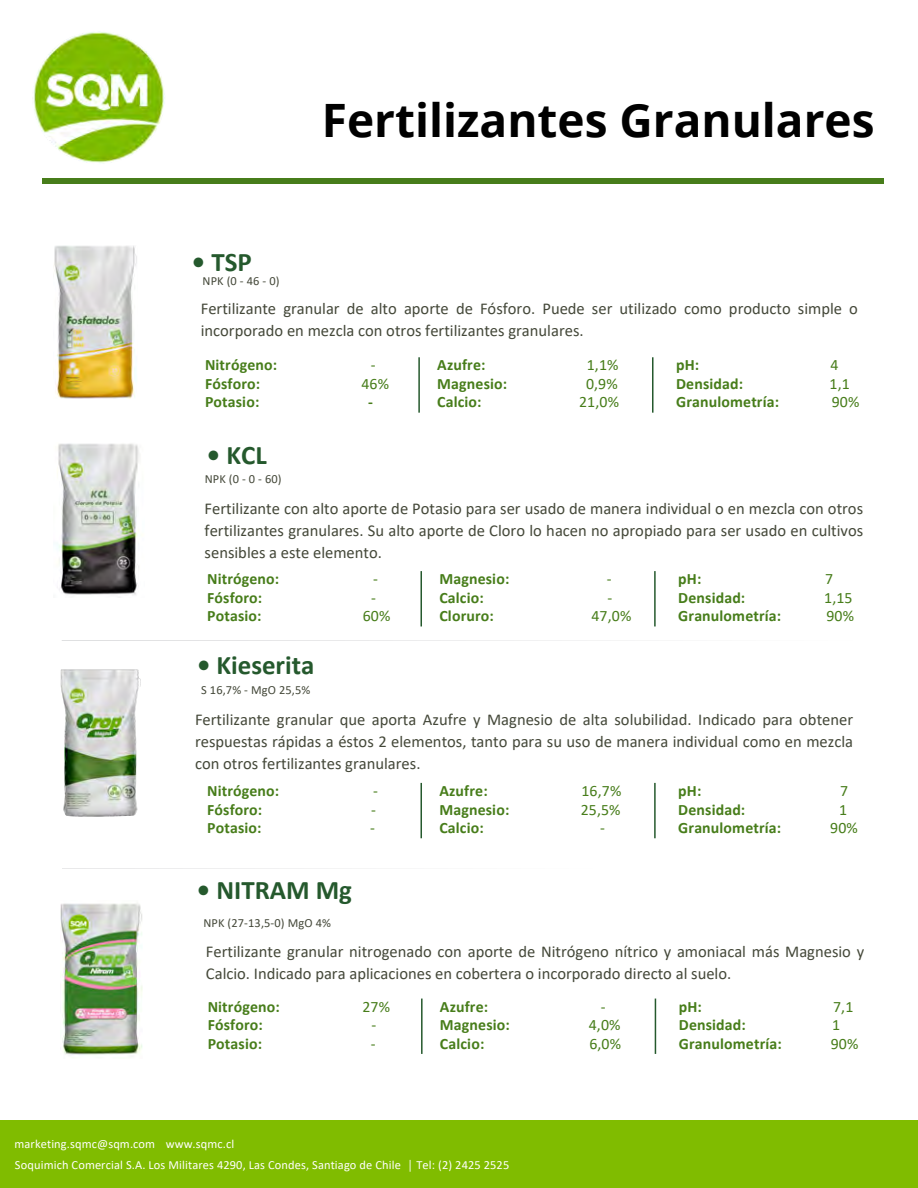
<style>
.page{position:relative;width:918px;height:1188px;background:#fff}
.page>*{position:absolute;margin:0;border:0;box-sizing:border-box;transform-origin:0 0}
.t1{font:700 46px "Open Sans";color:#000}
.t2{font:700 27px "Calibri";color:#25592d}
.t3{font:16.6px/22px "Calibri";color:#444839;text-align:justify}
.t4{font:700 15.8px "Calibri";letter-spacing:.01em;color:#477d1a}
.t5{font:15.8px "Calibri";letter-spacing:.01em;color:#477d1a}
.t6{font:12.4px "Calibri";letter-spacing:.01em;color:#fffffe}
.t7{font:12.4px "Calibri";letter-spacing:.01em;color:#444839}
</style>
<div class="page">
<div style="left:42px;top:178px;width:841px;height:5px;background:#477d1a"></div>
<img style="left:34px;top:31px;width:165px;height:153px">
<img style="left:58px;top:443px;width:82px;height:152px">
<img style="left:60px;top:903px;width:83px;height:152px">
<div style="left:0;top:1120px;width:918px;height:68px;background:#80bc00"></div>
<hr style="left:62px;top:640px;width:798px;height:1px;background:#aaabaf">
<hr style="left:62px;top:869px;width:796px;height:1px;background:#aaabaf">
<hr style="left:420px;top:571px;width:2px;height:55px;background:#25592d">
<hr style="left:654px;top:571px;width:1px;height:55px;background:#25592d">
<hr style="left:420px;top:783px;width:2px;height:55px;background:#25592d">
<hr style="left:654px;top:783px;width:1px;height:55px;background:#25592d">
<hr style="left:421px;top:999px;width:1px;height:55px;background:#25592d">
<hr style="left:655px;top:999px;width:1px;height:55px;background:#25592d">
<img style="left:54px;top:246px;width:83px;height:153px">
<hr style="left:418px;top:357px;width:2px;height:56px;background:#25592d">
<hr style="left:652px;top:357px;width:1px;height:56px;background:#25592d">
<img style="left:60px;top:669px;width:81px;height:147px">
<h1 class="t1" style="left:322px;top:88px;width:554px">Fertilizantes Granulares</h1>
<p class="t2" style="left:192px;top:250px;width:61px">• TSP</p>
<p class="t3" style="left:201px;top:299px;width:659px">Fertilizante granular de alto aporte de Fósforo. Puede ser utilizado como producto simple o incorporado en mezcla con otros fertilizantes granulares.</p>
<p class="t4" style="left:205px;top:359px;width:74px">Nitrógeno:</p>
<p class="t5" style="left:371px;top:359px;width:6px">-</p>
<p class="t4" style="left:205px;top:377px;width:57px">Fósforo:</p>
<p class="t5" style="left:361px;top:377px;width:29px">46%</p>
<p class="t4" style="left:205px;top:396px;width:56px">Potasio:</p>
<p class="t4" style="left:368px;top:396px;width:6px">-</p>
<p class="t7" style="left:203px;top:275px;width:78px">NPK (0 - 46 - 0)</p>
<p class="t4" style="left:437px;top:359px;width:50px">Azufre:</p>
<p class="t5" style="left:587px;top:359px;width:33px">1,1%</p>
<p class="t4" style="left:437px;top:377px;width:71px">Magnesio:</p>
<p class="t5" style="left:586px;top:377px;width:33px">0,9%</p>
<p class="t4" style="left:437px;top:396px;width:46px">Calcio:</p>
<p class="t5" style="left:579px;top:396px;width:41px">21,0%</p>
<p class="t4" style="left:676px;top:359px;width:25px">pH:</p>
<p class="t5" style="left:830px;top:359px;width:10px">4</p>
<p class="t4" style="left:676px;top:377px;width:69px">Densidad:</p>
<p class="t5" style="left:829px;top:377px;width:22px">1,1</p>
<p class="t4" style="left:676px;top:396px;width:104px">Granulometría:</p>
<p class="t5" style="left:832px;top:396px;width:29px">90%</p>
<h2 class="t2" style="left:207px;top:444px;width:61px">• KCL</h2>
<h5 class="t3" style="left:205px;top:499px;width:660px">Fertilizante con alto aporte de Potasio para ser usado de manera individual o en mezcla con otros fertilizantes granulares. Su alto aporte de Cloro lo hacen no apropiado para ser usado en cultivos sensibles a este elemento.</h5>
<h4 class="t4" style="left:207px;top:572px;width:74px">Nitrógeno:</h4>
<h4 class="t5" style="left:373px;top:572px;width:6px">-</h4>
<h4 class="t4" style="left:207px;top:591px;width:57px">Fósforo:</h4>
<h4 class="t5" style="left:371px;top:591px;width:6px">-</h4>
<h4 class="t4" style="left:207px;top:609px;width:56px">Potasio:</h4>
<h4 class="t5" style="left:363px;top:609px;width:29px">60%</h4>
<p class="t7" style="left:205px;top:474px;width:78px">NPK (0 - 0 - 60)</p>
<h4 class="t4" style="left:439px;top:572px;width:71px">Magnesio:</h4>
<h4 class="t5" style="left:607px;top:572px;width:6px">-</h4>
<h4 class="t4" style="left:439px;top:591px;width:46px">Calcio:</h4>
<h4 class="t5" style="left:607px;top:591px;width:6px">-</h4>
<h4 class="t4" style="left:439px;top:609px;width:56px">Cloruro:</h4>
<h4 class="t5" style="left:591px;top:609px;width:41px">47,0%</h4>
<h4 class="t4" style="left:678px;top:572px;width:25px">pH:</h4>
<h4 class="t5" style="left:825px;top:572px;width:10px">7</h4>
<h4 class="t4" style="left:678px;top:591px;width:69px">Densidad:</h4>
<h4 class="t5" style="left:824px;top:591px;width:30px">1,15</h4>
<h4 class="t4" style="left:678px;top:609px;width:104px">Granulometría:</h4>
<h4 class="t5" style="left:826px;top:609px;width:29px">90%</h4>
<h3 class="t2" style="left:197px;top:653px;width:119px">• Kieserita</h3>
<p class="t3" style="left:195px;top:710px;width:659px">Fertilizante granular que aporta Azufre y Magnesio de alta solubilidad. Indicado para obtener respuestas rápidas a éstos 2 elementos, tanto para su uso de manera individual como en mezcla con otros fertilizantes granulares.</p>
<h4 class="t4" style="left:207px;top:784px;width:74px">Nitrógeno:</h4>
<h4 class="t5" style="left:373px;top:784px;width:6px">-</h4>
<h4 class="t4" style="left:207px;top:803px;width:57px">Fósforo:</h4>
<h4 class="t5" style="left:371px;top:803px;width:6px">-</h4>
<h4 class="t4" style="left:207px;top:821px;width:56px">Potasio:</h4>
<h4 class="t5" style="left:370px;top:821px;width:6px">-</h4>
<p class="t7" style="left:201px;top:684px;width:111px">S 16,7% - MgO 25,5%</p>
<h4 class="t4" style="left:439px;top:784px;width:50px">Azufre:</h4>
<h4 class="t5" style="left:581px;top:784px;width:41px">16,7%</h4>
<h4 class="t4" style="left:439px;top:803px;width:71px">Magnesio:</h4>
<h4 class="t5" style="left:581px;top:803px;width:41px">25,5%</h4>
<h4 class="t4" style="left:439px;top:821px;width:46px">Calcio:</h4>
<h4 class="t5" style="left:600px;top:821px;width:6px">-</h4>
<h4 class="t4" style="left:678px;top:784px;width:25px">pH:</h4>
<h4 class="t5" style="left:840px;top:784px;width:10px">7</h4>
<h4 class="t4" style="left:678px;top:803px;width:69px">Densidad:</h4>
<h4 class="t5" style="left:839px;top:803px;width:10px">1</h4>
<h4 class="t4" style="left:678px;top:821px;width:104px">Granulometría:</h4>
<h4 class="t5" style="left:830px;top:821px;width:29px">90%</h4>
<h3 class="t2" style="left:197px;top:879px;width:156px">• NITRAM Mg</h3>
<p class="t7" style="left:203px;top:918px;width:129px">NPK (27-13,5-0) MgO 4%</p>
<p class="t3" style="left:206px;top:942px;width:660px">Fertilizante granular nitrogenado con aporte de Nitrógeno nítrico y amoniacal más Magnesio y<br>Calcio. Indicado para aplicaciones en cobertera o incorporado directo al suelo.</p>
<h4 class="t4" style="left:208px;top:1000px;width:74px">Nitrógeno:</h4>
<h4 class="t5" style="left:362px;top:1000px;width:29px">27%</h4>
<h4 class="t4" style="left:208px;top:1018px;width:57px">Fósforo:</h4>
<h4 class="t5" style="left:371px;top:1018px;width:6px">-</h4>
<h4 class="t4" style="left:208px;top:1037px;width:56px">Potasio:</h4>
<h4 class="t5" style="left:371px;top:1037px;width:6px">-</h4>
<h4 class="t4" style="left:440px;top:1000px;width:50px">Azufre:</h4>
<h4 class="t5" style="left:601px;top:1000px;width:6px">-</h4>
<h4 class="t4" style="left:440px;top:1018px;width:71px">Magnesio:</h4>
<h4 class="t5" style="left:589px;top:1018px;width:33px">4,0%</h4>
<h4 class="t4" style="left:440px;top:1037px;width:46px">Calcio:</h4>
<h4 class="t5" style="left:589px;top:1037px;width:33px">6,0%</h4>
<p class="t4" style="left:679px;top:1000px;width:25px">pH:</p>
<p class="t5" style="left:833px;top:1000px;width:22px">7,1</p>
<p class="t4" style="left:679px;top:1018px;width:69px">Densidad:</p>
<p class="t5" style="left:832px;top:1018px;width:10px">1</p>
<p class="t4" style="left:679px;top:1037px;width:104px">Granulometría:</p>
<p class="t5" style="left:831px;top:1037px;width:29px">90%</p>
<h4 class="t6" style="left:15px;top:1138px;width:142px">marketing.sqmc@sqm.com</h4>
<h4 class="t6" style="left:166px;top:1138px;width:70px">www.sqmc.cl</h4>
<p class="t6" style="left:15px;top:1159px;width:496px">Soquimich Comercial S.A. Los Militares 4290, Las Condes, Santiago de Chile │ Tel: (2) 2425 2525</p>
</div>
